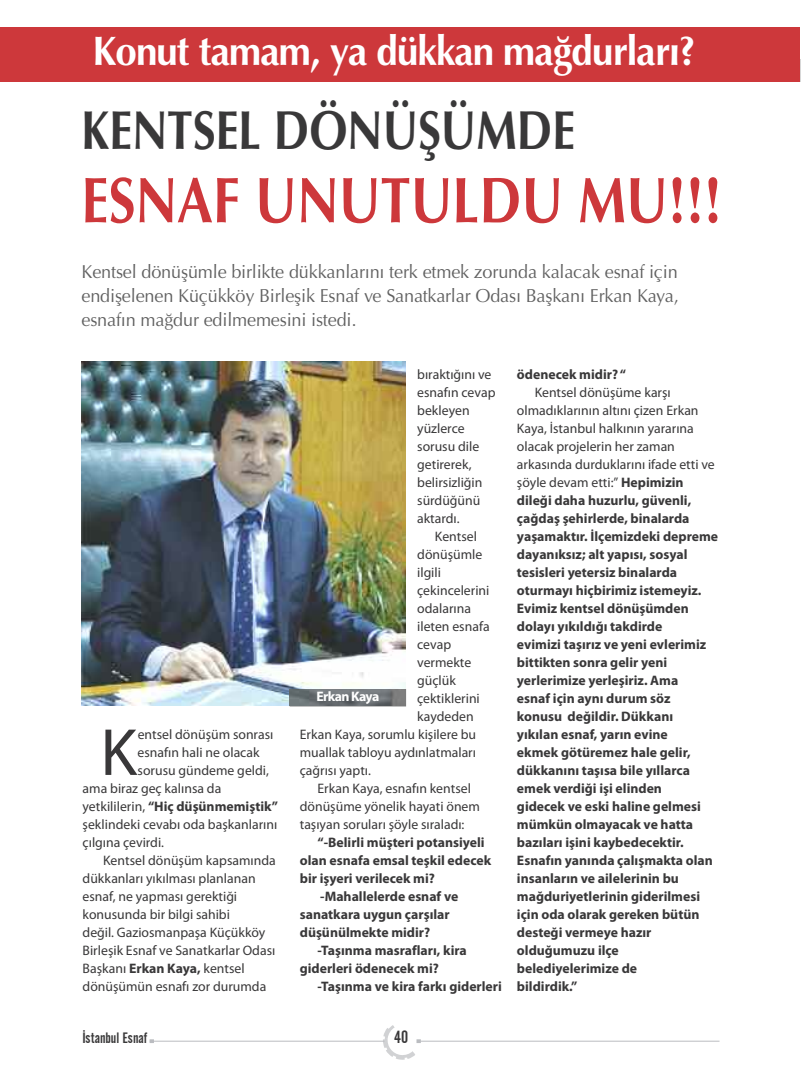
<style>
.page{position:relative;width:801px;height:1085px;background:#fff}
.page>*{position:absolute;margin:0;border:0;box-sizing:border-box;transform-origin:0 0}
.t1{font:67.12px "Myriad Pro";color:#393839}
.t2{font:65px "Optima Bold Tr";color:#cd383b;scale:.83 1}
.t3{font:55px "Optima Bold Tr";color:#393839;scale:.83 1}
.t4{font:41.25px "Optima Bold Tr";letter-spacing:-.025em;color:#fff;scale:.94 1}
.t5{font:20px "Alternate Gothic No 2 BT";color:#fff}
.t6{font:18.75px/23.8px "Optima Normal Tr";letter-spacing:-.01em;color:#606060;text-align:justify}
.t7{font:17.5px "Alternate Gothic No 2 BT";color:#393839}
.t8{font:15px "Alternate Gothic No 2 BT";color:#393839}
.t9{font:700 13.75px/18px "Myriad Pro";color:#393839}
.t10{font:13.75px/18px "Myriad Pro";color:#393839}
.t11{font:700 13.75px "Myriad Pro";letter-spacing:-.04em;color:#fff}
.s1{font-weight:400}
.s2{font-weight:700}
</style>
<div class="page">
<hr style="left:150px;top:1040px;width:234px;height:1px;background:#babcc0">
<hr style="left:420px;top:1040px;width:299px;height:1px;background:#babcc0">
<svg style="left:371px;top:1025px;width:63px;height:35px"></svg>
<div style="left:84px;top:60px;width:198px;height:22px;background:#cd383b"></div>
<img style="left:81px;top:361px;width:325px;height:344px">
<svg style="left:290px;top:705px;width:116px;height:1px"></svg>
<img style="left:290px;top:689px;width:116px;height:16px">
<div style="left:0;top:27px;width:799px;height:54px;background:#cd383b"></div>
<h3 class="t4" style="left:93px;top:36px;width:643px">Konut tamam, ya dükkan mağdurları?</h3>
<h3 class="t5" style="left:92px;top:59px;width:42px">HABER</h3>
<h3 class="t3" style="left:81px;top:111px;width:596px">KENTSEL DÖNÜŞÜMDE</h3>
<h2 class="t2" style="left:81px;top:178px;width:773px">ESNAF UNUTULDU MU!!!</h2>
<h3 class="t6" style="left:81px;top:262px;width:599px">Kentsel dönüşümle birlikte dükkanlarını terk etmek zorunda kalacak esnaf için endişelenen Küçükköy Birleşik Esnaf ve Sanatkarlar Odası Başkanı Erkan Kaya, esnafın mağdur edilmemesini istedi.</h3>
<h1 class="t1" style="left:100px;top:727px;width:38px">K</h1>
<p class="t10" style="left:138px;top:726px;width:137px">entsel dönüşüm sonrası</p>
<p class="t10" style="left:138px;top:744px;width:123px">esnafın hali ne olacak</p>
<p class="t10" style="left:138px;top:762px;width:133px">sorusu gündeme geldi,</p>
<p class="t10" style="left:83px;top:780px;width:140px">ama biraz geç kalınsa da</p>
<p class="t9" style="left:83px;top:798px;width:197px"><span class="s1">yetkililerin,</span> “Hiç düşünmemiştik”</p>
<p class="t10" style="left:83px;top:816px;width:196px">şeklindeki cevabı oda başkanlarını</p>
<p class="t10" style="left:83px;top:834px;width:83px">çılgına çevirdi.</p>
<p class="t10" style="left:103px;top:852px;width:174px">Kentsel dönüşüm kapsamında</p>
<p class="t10" style="left:83px;top:870px;width:174px">dükkanları yıkılması planlanan</p>
<p class="t10" style="left:83px;top:888px;width:156px">esnaf, ne yapması gerektiği</p>
<p class="t10" style="left:83px;top:906px;width:149px">konusunda bir bilgi sahibi</p>
<p class="t10" style="left:83px;top:924px;width:184px">değil. Gaziosmanpaşa Küçükköy</p>
<p class="t10" style="left:83px;top:942px;width:194px">Birleşik Esnaf ve Sanatkarlar Odası</p>
<p class="t10" style="left:83px;top:960px;width:163px">Başkanı <span class="s2">Erkan Kaya,</span> kentsel</p>
<p class="t10" style="left:83px;top:978px;width:185px">dönüşümün esnafı zor durumda</p>
<p class="t10" style="left:417px;top:366px;width:80px">bıraktığını ve esnafın cevap bekleyen yüzlerce sorusu dile getirerek, belirsizliğin sürdüğünü aktardı.</p>
<p class="t10" style="left:435px;top:528px;width:44px">Kentsel</p>
<p class="t10" style="left:417px;top:546px;width:67px">dönüşümle</p>
<p class="t10" style="left:417px;top:564px;width:25px">ilgili</p>
<p class="t10" style="left:417px;top:582px;width:74px">çekincelerini</p>
<p class="t10" style="left:417px;top:600px;width:55px">odalarına</p>
<p class="t10" style="left:417px;top:618px;width:74px">ileten esnafa</p>
<p class="t10" style="left:417px;top:636px;width:35px">cevap</p>
<p class="t10" style="left:417px;top:654px;width:56px">vermekte</p>
<p class="t10" style="left:417px;top:672px;width:40px">güçlük</p>
<p class="t10" style="left:417px;top:690px;width:64px">çektiklerini</p>
<p class="t10" style="left:417px;top:708px;width:58px">kaydeden</p>
<p class="t10" style="left:300px;top:726px;width:178px">Erkan Kaya, sorumlu kişilere bu</p>
<p class="t10" style="left:300px;top:744px;width:178px">muallak tabloyu aydınlatmaları</p>
<p class="t10" style="left:300px;top:762px;width:73px">çağrısı yaptı.</p>
<p class="t10" style="left:317px;top:780px;width:155px">Erkan Kaya, esnafın kentsel</p>
<p class="t10" style="left:300px;top:798px;width:182px">dönüşüme yönelik hayati önem</p>
<p class="t10" style="left:300px;top:816px;width:166px">taşıyan soruları şöyle sıraladı:</p>
<p class="t9" style="left:317px;top:834px;width:169px">“-Belirli müşteri potansiyeli</p>
<p class="t9" style="left:300px;top:852px;width:193px">olan esnafa emsal teşkil edecek</p>
<p class="t9" style="left:300px;top:870px;width:137px">bir işyeri verilecek mi?</p>
<p class="t9" style="left:320px;top:888px;width:140px">-Mahallelerde esnaf ve</p>
<p class="t9" style="left:300px;top:906px;width:151px">sanatkara uygun çarşılar</p>
<p class="t9" style="left:300px;top:924px;width:132px">düşünülmekte midir?</p>
<p class="t9" style="left:317px;top:942px;width:151px">-Taşınma masrafları, kira</p>
<p class="t9" style="left:300px;top:960px;width:141px">giderleri ödenecek mi?</p>
<p class="t9" style="left:317px;top:978px;width:186px">-Taşınma ve kira farkı giderleri</p>
<p class="t11" style="left:316px;top:691px;width:65px">Erkan Kaya</p>
<p class="t8" style="left:82px;top:1028px;width:67px">İstanbul Esnaf</p>
<p class="t7" style="left:394px;top:1027px;width:16px">40</p>
<p class="t9" style="left:517px;top:366px;width:111px">ödenecek midir? “</p>
<p class="t9" style="left:517px;top:384px;width:203px;text-indent:18px"><span class="s1">Kentsel dönüşüme karşı olmadıklarının altını çizen Erkan<br>Kaya, İstanbul halkının yararına olacak projelerin her zaman arkasında durduklarını ifade etti ve şöyle devam etti:”</span> Hepimizin dileği daha huzurlu, güvenli, çağdaş şehirlerde, binalarda yaşamaktır. İlçemizdeki depreme dayanıksız; alt yapısı, sosyal tesisleri yetersiz binalarda oturmayı hiçbirimiz istemeyiz.<br>Evimiz kentsel dönüşümden dolayı yıkıldığı takdirde<br>evimizi taşırız ve yeni evlerimiz bittikten sonra gelir yeni yerlerimize yerleşiriz. Ama<br>esnaf için aynı durum söz konusu değildir. Dükkanı<br>yıkılan esnaf, yarın evine<br>ekmek götüremez hale gelir, dükkanını taşısa bile yıllarca emek verdiği işi elinden<br>gidecek ve eski haline gelmesi mümkün olmayacak ve hatta bazıları işini kaybedecektir.<br>Esnafın yanında çalışmakta olan insanların ve ailelerinin bu mağduriyetlerinin giderilmesi için oda olarak gereken bütün desteği vermeye hazır olduğumuzu ilçe belediyelerimize de<br>bildirdik.”</p>
</div>
